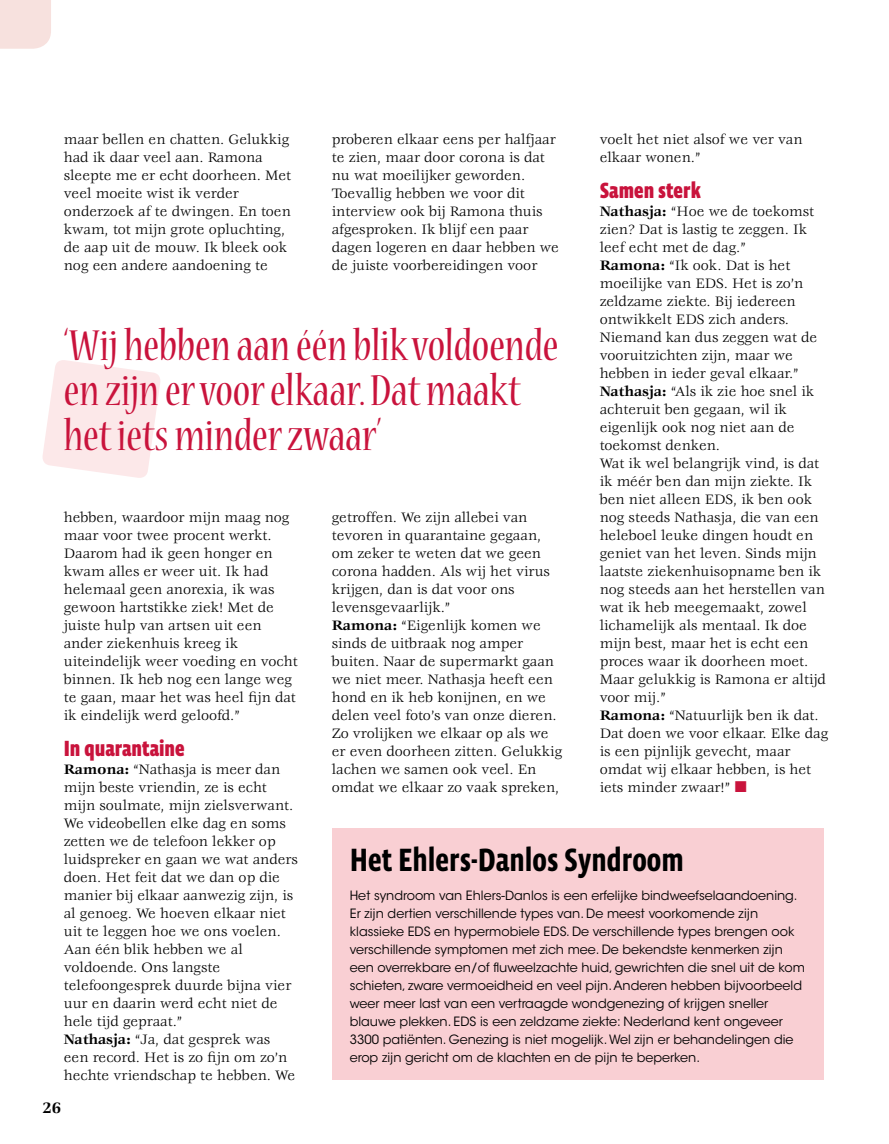
<style>
.page{position:relative;width:889px;height:1144px;background:#fff}
.page>*{position:absolute;margin:0;border:0;box-sizing:border-box;transform-origin:0 0}
.t1{font:condensed 48px/45px "Nueva Std";color:#c9133c}
.t2{font:700 33px "Vista Sans Nar OT";color:#000}
.t3{font:900 22.5px "Vista Sans Nar OT";color:#c9133c}
.t4{font:700 16.5px "Veljovic Std";color:#000}
.t5{font:15px/18px "Veljovic Std";color:#000}
.t6{font:12.75px/18px "ITC Avant Garde Std";color:#000}
.s1{font-weight:700}
</style>
<div class="page">
<svg style="left:42px;top:360px;width:118px;height:118px"></svg>
<div style="left:332px;top:828px;width:492px;height:251px;background:#f9cfd3"></div>
<div style="left:0;top:0;width:51px;height:49px;background:#f7e1de"></div>
<p class="t5" style="left:64px;top:131px;width:229px">maar bellen en chatten. Gelukkig had ik daar veel aan. Ramona sleepte me er echt doorheen. Met veel moeite wist ik verder onderzoek af te dwingen. En toen kwam, tot mijn grote opluchting, de aap uit de mouw. Ik bleek ook nog een andere aandoening te</p>
<p class="t5" style="left:332px;top:131px;width:229px">proberen elkaar eens per halfjaar te zien, maar door corona is dat nu wat moeilijker geworden.<br>Toevallig hebben we voor dit interview ook bij Ramona thuis afgesproken. Ik blijf een paar dagen logeren en daar hebben we de juiste voorbereidingen voor</p>
<p class="t5" style="left:600px;top:131px;width:204px">voelt het niet alsof we ver van elkaar wonen.”</p>
<h3 class="t3" style="left:600px;top:179px;width:103px">Samen sterk</h3>
<p class="t5" style="left:600px;top:203px;width:230px"><span class="s1">Nathasja:</span> “Hoe we de toekomst zien? Dat is lastig te zeggen. Ik leef echt met de dag.”<br><span class="s1">Ramona:</span> “Ik ook. Dat is het moeilijke van EDS. Het is zo’n zeldzame ziekte. Bij iedereen ontwikkelt EDS zich anders.<br>Niemand kan dus zeggen wat de vooruitzichten zijn, maar we hebben in ieder geval elkaar.”<br><span class="s1">Nathasja:</span> “Als ik zie hoe snel ik achteruit ben gegaan, wil ik eigenlijk ook nog niet aan de toekomst denken.<br>Wat ik wel belangrijk vind, is dat ik méér ben dan mijn ziekte. Ik ben niet alleen EDS, ik ben ook nog steeds Nathasja, die van een heleboel leuke dingen houdt en geniet van het leven. Sinds mijn laatste ziekenhuisopname ben ik nog steeds aan het herstellen van wat ik heb meegemaakt, zowel lichamelijk als mentaal. Ik doe mijn best, maar het is echt een proces waar ik doorheen moet.<br>Maar gelukkig is Ramona er altijd voor mij.”<br><span class="s1">Ramona:</span> “Natuurlijk ben ik dat.<br>Dat doen we voor elkaar. Elke dag is een pijnlijk gevecht, maar omdat wij elkaar hebben, is het iets minder zwaar!”</p>
<h1 class="t1" style="left:64px;top:325px;width:496px">‘Wij hebben aan één blik voldoende en zijn er voor elkaar. Dat maakt het iets minder zwaar’</h1>
<p class="t5" style="left:64px;top:509px;width:235px">hebben, waardoor mijn maag nog maar voor twee procent werkt.<br>Daarom had ik geen honger en kwam alles er weer uit. Ik had helemaal geen anorexia, ik was gewoon hartstikke ziek! Met de juiste hulp van artsen uit een ander ziekenhuis kreeg ik uiteindelijk weer voeding en vocht binnen. Ik heb nog een lange weg te gaan, maar het was heel fijn dat ik eindelijk werd geloofd.”</p>
<h3 class="t3" style="left:64px;top:737px;width:122px">In quarantaine</h3>
<p class="t5" style="left:64px;top:761px;width:235px"><span class="s1">Ramona:</span> “Nathasja is meer dan mijn beste vriendin, ze is echt mijn soulmate, mijn zielsverwant.<br>We videobellen elke dag en soms zetten we de telefoon lekker op luidspreker en gaan we wat anders doen. Het feit dat we dan op die manier bij elkaar aanwezig zijn, is al genoeg. We hoeven elkaar niet uit te leggen hoe we ons voelen.<br>Aan één blik hebben we al voldoende. Ons langste telefoongesprek duurde bijna vier uur en daarin werd echt niet de hele tijd gepraat.”<br><span class="s1">Nathasja:</span> “Ja, dat gesprek was een record. Het is zo fijn om zo’n hechte vriendschap te hebben. We</p>
<p class="t5" style="left:332px;top:509px;width:232px">getroffen. We zijn allebei van tevoren in quarantaine gegaan, om zeker te weten dat we geen corona hadden. Als wij het virus krijgen, dan is dat voor ons levensgevaarlijk.”<br><span class="s1">Ramona:</span> “Eigenlijk komen we sinds de uitbraak nog amper buiten. Naar de supermarkt gaan we niet meer. Nathasja heeft een hond en ik heb konijnen, en we delen veel foto’s van onze dieren.<br>Zo vrolijken we elkaar op als we er even doorheen zitten. Gelukkig lachen we samen ook veel. En omdat we elkaar zo vaak spreken,</p>
<h2 class="t2" style="left:350px;top:843px;width:335px">Het Ehlers-Danlos Syndroom</h2>
<p class="t6" style="left:350px;top:887px;width:457px">Het syndroom van Ehlers-Danlos is een erfelijke bindweefselaandoening.<br>Er zijn dertien verschillende types van. De meest voorkomende zijn klassieke EDS en hypermobiele EDS. De verschillende types brengen ook verschillende symptomen met zich mee. De bekendste kenmerken zijn een overrekbare en/of fluweelzachte huid, gewrichten die snel uit de kom schieten, zware vermoeidheid en veel pijn. Anderen hebben bijvoorbeeld weer meer last van een vertraagde wondgenezing of krijgen sneller blauwe plekken. EDS is een zeldzame ziekte: Nederland kent ongeveer 3300 patiënten. Genezing is niet mogelijk. Wel zijn er behandelingen die erop zijn gericht om de klachten en de pijn te beperken.</p>
<p class="t4" style="left:43px;top:1099px;width:20px">26</p>
</div>
